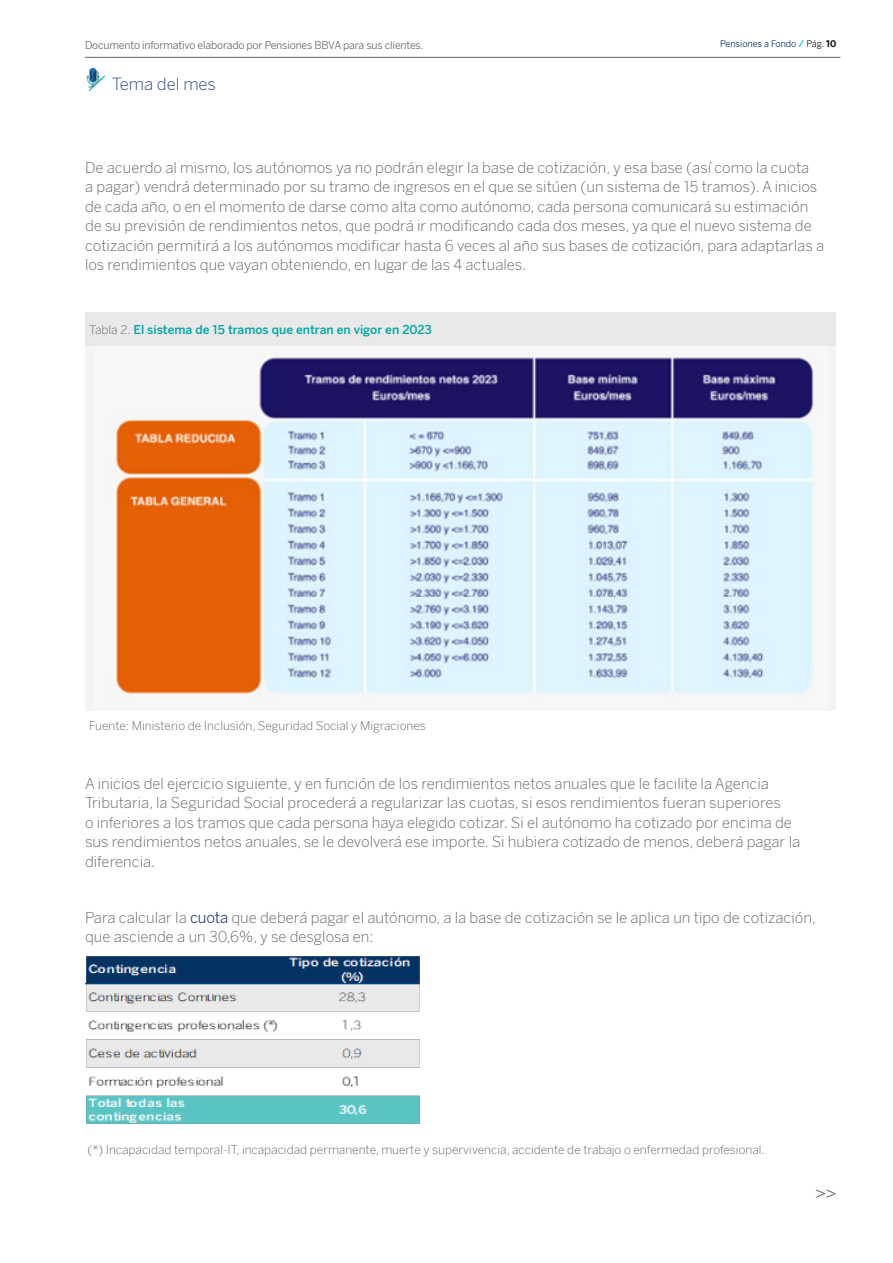
<style>
.page{position:relative;width:893px;height:1263px;background:#fff}
.page>*{position:absolute;margin:0;border:0;box-sizing:border-box;transform-origin:0 0}
.t1{font:300 16.8px "BBVA Benton Sans";color:#2a467c}
.t2{font:16.5px "BBVA Benton Sans";color:#666}
.t3{font:300 15px/19.5px "BBVA Benton Sans";color:#666}
.t4{font:300 12px "BBVA Benton Sans";color:#666}
.t5{font:300 12px "BBVA Benton Sans";color:#02a5a5}
.t6{font:10.5px "BBVA Benton Sans";letter-spacing:-.015em;color:#666}
.t7{font:9px "BBVA Benton Sans";color:#043263}
.s1{font-weight:700;color:#2dcccd}
.s2{color:#121212}
.s3{font-weight:700;color:#121212}
.s4{color:#666}
.s5{font-weight:400;color:#2a467c}
</style>
<div class="page">
<hr style="left:85px;top:57px;width:755px;height:1px;background:#666">
<div style="left:85px;top:313px;width:751px;height:34px;background:#e9e9e9"></div>
<div style="left:85px;top:347px;width:751px;height:364px;background:#f4f4f4"></div>
<img style="left:116px;top:357px;width:698px;height:337px">
<img style="left:86px;top:956px;width:334px;height:168px">
<img style="left:86px;top:67px;width:13px;height:15px">
<svg style="left:88px;top:75px;width:17px;height:16px"></svg>
<p class="t6" style="left:85px;top:39px;width:340px">Documento informativo elaborado por Pensiones BBVA para sus clientes.</p>
<p class="t7" style="left:720px;top:39px;width:118px">Pensiones a Fondo <span class="s1">/</span> <span class="s2">Pág.</span> <span class="s3">10</span></p>
<p class="t1" style="left:112px;top:74px;width:106px">Tema del mes</p>
<p class="t3" style="left:85px;top:157px;width:741px">De acuerdo al mismo, los autónomos ya no podrán elegir la base de cotización, y esa base (así como la cuota<br>a pagar) vendrá determinado por su tramo de ingresos en el que se sitúen (un sistema de 15 tramos). A inicios de cada año, o en el momento de darse como alta como autónomo, cada persona comunicará su estimación de su previsión de rendimientos netos, que podrá ir modificando cada dos meses, ya que el nuevo sistema de cotización permitirá a los autónomos modificar hasta 6 veces al año sus bases de cotización, para adaptarlas a los rendimientos que vayan obteniendo, en lugar de las 4 actuales.</p>
<p class="t5" style="left:89px;top:323px;width:344px"><span class="s4">Tabla 2.</span> El sistema de 15 tramos que entran en vigor en 2023</p>
<p class="t4" style="left:89px;top:718px;width:338px">Fuente: Ministerio de Inclusión, Seguridad Social y Migraciones</p>
<p class="t3" style="left:85px;top:774px;width:717px">A inicios del ejercicio siguiente, y en función de los rendimientos netos anuales que le facilite la Agencia Tributaria, la Seguridad Social procederá a regularizar las cuotas, si esos rendimientos fueran superiores<br>o inferiores a los tramos que cada persona haya elegido cotizar. Si el autónomo ha cotizado por encima de sus rendimientos netos anuales, se le devolverá ese importe. Si hubiera cotizado de menos, deberá pagar la diferencia.</p>
<p class="t3" style="left:85px;top:908px;width:732px">Para calcular la <span class="s5">cuota</span> que deberá pagar el autónomo, a la base de cotización se le aplica un tipo de cotización, que asciende a un 30,6%, y se desglosa en:</p>
<p class="t4" style="left:88px;top:1143px;width:679px">(*) Incapacidad temporal-IT, incapacidad permanente, muerte y supervivencia, accidente de trabajo o enfermedad profesional.</p>
<p class="t2" style="left:815px;top:1183px;width:22px">&gt;&gt;</p>
</div>
